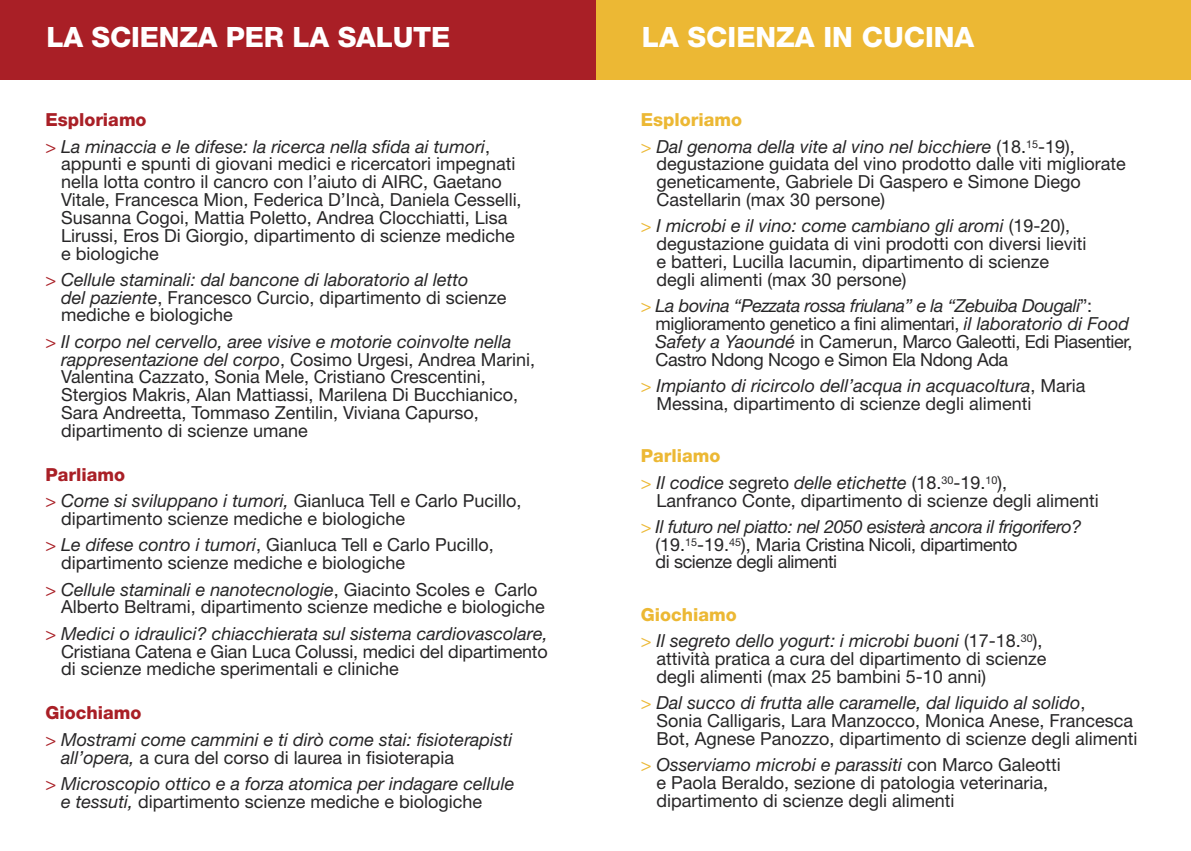
<style>
.page{position:relative;width:1191px;height:851px;background:#fff}
.page>*{position:absolute;margin:0;border:0;box-sizing:border-box;transform-origin:0 0}
.t1{font:800 28px "Helvetica Neue";letter-spacing:-.005em;color:#fff}
.t2{font:18px/17.8px "Helvetica Neue";color:#272627}
.t3{font:italic 18px/26.4px "Helvetica Neue";color:#272627}
.t4{font:18px/17.8px "Helvetica Neue";letter-spacing:-.02em;color:#272627}
.t5{font:italic 18px/26.4px "Helvetica Neue";letter-spacing:-.02em;color:#272627}
.s1{font-weight:800;font-style:normal;color:#a91f26}
.s2{color:#a91f26}
.s3{font-style:normal}
.s4{font-style:italic;color:#a91f26}
.s5{font-style:italic}
.s6{font-weight:800;color:#a91f26}
.s7{font-weight:800;font-style:normal;color:#ecb834}
.s8{color:#ecb834}
.s9{font-style:italic;color:#ecb834}
</style>
<div class="page">
<div style="left:595px;top:0;width:596px;height:79px;background:#ecb834"></div>
<div style="left:0;top:0;width:595px;height:79px;background:#a91f26"></div>
<h1 class="t1" style="left:46px;top:27px;width:405px">LA SCIENZA PER LA SALUTE</h1>
<h1 class="t1" style="left:642px;top:27px;width:334px">LA SCIENZA IN CUCINA</h1>
<p class="t3" style="left:45px;top:108px;width:446px"><span class="s1">Esploriamo<br></span><span class="s2">&gt;</span> La minaccia e le difese: la ricerca nella sfida ai tumori<span class="s3">,</span></p>
<p class="t2" style="left:61px;top:157px;width:462px">appunti e spunti di giovani medici e ricercatori impegnati nella lotta contro il cancro con l’aiuto di AIRC, Gaetano Vitale, Francesca Mion, Federica D’Incà, Daniela Cesselli, Susanna Cogoi, Mattia Poletto, Andrea Clocchiatti, Lisa Lirussi, Eros Di Giorgio, dipartimento di scienze mediche e biologiche</p>
<p class="t3" style="left:61px;top:272px;width:447px;line-height:17.8px;text-indent:-16px"><span class="s2">&gt;</span> Cellule staminali: dal bancone di laboratorio al letto<br>del paziente<span class="s3">, Francesco Curcio, dipartimento di scienze mediche e biologiche</span></p>
<p class="t2" style="left:61px;top:334px;width:475px;text-indent:-16px"><span class="s4">&gt;</span> <span class="s5">Il corpo nel cervello, aree visive e motorie coinvolte nella rappresentazione del corpo</span>, Cosimo Urgesi, Andrea Marini, Valentina Cazzato, Sonia Mele, Cristiano Crescentini, Stergios Makris, Alan Mattiassi, Marilena Di Bucchianico, Sara Andreetta, Tommaso Zentilin, Viviana Capurso, dipartimento di scienze umane</p>
<p class="t2" style="left:45px;top:463px;width:478px;line-height:26.4px"><span class="s6">Parliamo<br></span><span class="s4">&gt;</span> <span class="s5">Come si sviluppano i tumori,</span> Gianluca Tell e Carlo Pucillo,</p>
<p class="t2" style="left:45px;top:507px;width:450px;line-height:26.4px;text-indent:16px">dipartimento scienze mediche e biologiche<br><span class="s4">&gt;</span> <span class="s5">Le difese contro i tumori</span>, Gianluca Tell e Carlo Pucillo,</p>
<p class="t2" style="left:45px;top:551px;width:494px;line-height:26.4px;text-indent:16px">dipartimento scienze mediche e biologiche<br><span class="s4">&gt;</span> <span class="s5">Cellule staminali e nanotecnologie</span>, Giacinto Scoles e Carlo</p>
<p class="t3" style="left:45px;top:595px;width:504px;text-align:right"><span class="s3">Alberto Beltrami, dipartimento scienze mediche e biologiche<br></span><span class="s2">&gt;</span> Medici o idraulici? chiacchierata sul sistema cardiovascolare,</p>
<p class="t2" style="left:61px;top:644px;width:488px">Cristiana Catena e Gian Luca Colussi, medici del dipartimento di scienze mediche sperimentali e cliniche</p>
<p class="t3" style="left:45px;top:701px;width:469px"><span class="s1">Giochiamo<br></span><span class="s2">&gt;</span> Mostrami come cammini e ti dirò come stai: fisioterapisti</p>
<p class="t3" style="left:45px;top:745px;width:470px;text-indent:16px">all’opera, <span class="s3">a cura del corso di laurea in fisioterapia<br></span><span class="s2">&gt;</span> Microscopio ottico e a forza atomica per indagare cellule</p>
<p class="t2" style="left:61px;top:794px;width:422px"><span class="s5">e tessuti,</span> dipartimento scienze mediche e biologiche</p>
<p class="t3" style="left:641px;top:108px;width:435px"><span class="s7">Esploriamo<br></span><span class="s8">&gt;</span> Dal genoma della vite al vino nel bicchiere <span class="s3">(18.</span><sup>15</sup><span class="s3">-19),</span></p>
<p class="t2" style="left:656px;top:157px;width:471px">degustazione guidata del vino prodotto dalle viti migliorate geneticamente, Gabriele Di Gaspero e Simone Diego<br>Castellarin (max 30 persone)</p>
<p class="t2" style="left:656px;top:219px;width:431px;text-indent:-16px"><span class="s9">&gt;</span> <span class="s5">I microbi e il vino: come cambiano gli aromi</span> (19-20), degustazione guidata di vini prodotti con diversi lieviti e batteri, Lucilla Iacumin, dipartimento di scienze degli alimenti (max 30 persone)</p>
<p class="t4" style="left:655px;top:298px;width:478px;text-indent:-15px"><span class="s9">&gt;</span> <span class="s5">La bovina “Pezzata rossa friulana” e la “Zebuiba Dougali</span>”: miglioramento genetico a fini alimentari, <span class="s5">il laboratorio di Food Safety a Yaoundé</span> in Camerun, Marco Galeotti, Edi Piasentier, Castro Ndong Ncogo e Simon Ela Ndong Ada</p>
<p class="t2" style="left:656px;top:378px;width:430px;text-indent:-16px"><span class="s9">&gt;</span> <span class="s5">Impianto di ricircolo dell’acqua in acquacoltura</span>, Maria<br>Messina, dipartimento di scienze degli alimenti</p>
<p class="t3" style="left:641px;top:444px;width:368px"><span class="s7">Parliamo<br></span><span class="s8">&gt;</span> Il codice s<span class="s3">egreto</span> delle etichette <span class="s3">(18.</span><sup>30</sup><span class="s3">-19.</span><sup>10</sup><span class="s3">),</span></p>
<p class="t5" style="left:641px;top:488px;width:459px;text-indent:16px"><span class="s3">Lanfranco Conte, dipartimento di scienze degli alimenti </span><span class="s8">&gt;</span> Il futuro nel piatto: nel 2050 esisterà ancora il frigorifero?</p>
<p class="t4" style="left:655px;top:537px;width:363px">(19.<sup>15</sup>-19.<sup>45</sup>), Maria Cristina Nicoli, dipartimento di scienze degli alimenti</p>
<p class="t3" style="left:641px;top:603px;width:403px"><span class="s7">Giochiamo<br></span><span class="s8">&gt;</span> Il segreto dello yogurt: i microbi buoni <span class="s3">(17-18.</span><sup>30</sup><span class="s3">),</span></p>
<p class="t2" style="left:656px;top:651px;width:391px">attività pratica a cura del dipartimento di scienze degli alimenti (max 25 bambini 5-10 anni)</p>
<p class="t2" style="left:656px;top:695px;width:482px;text-indent:-16px"><span class="s9">&gt;</span> <span class="s5">Dal succo di frutta alle caramelle, dal liquido al solido</span>,<br>Sonia Calligaris, Lara Manzocco, Monica Anese, Francesca<br>Bot, Agnese Panozzo, dipartimento di scienze degli alimenti</p>
<p class="t2" style="left:656px;top:757px;width:406px;text-indent:-16px"><span class="s9">&gt;</span> <span class="s5">Osserviamo microbi e parassiti</span> con Marco Galeotti e Paola Beraldo, sezione di patologia veterinaria, dipartimento di scienze degli alimenti</p>
</div>
